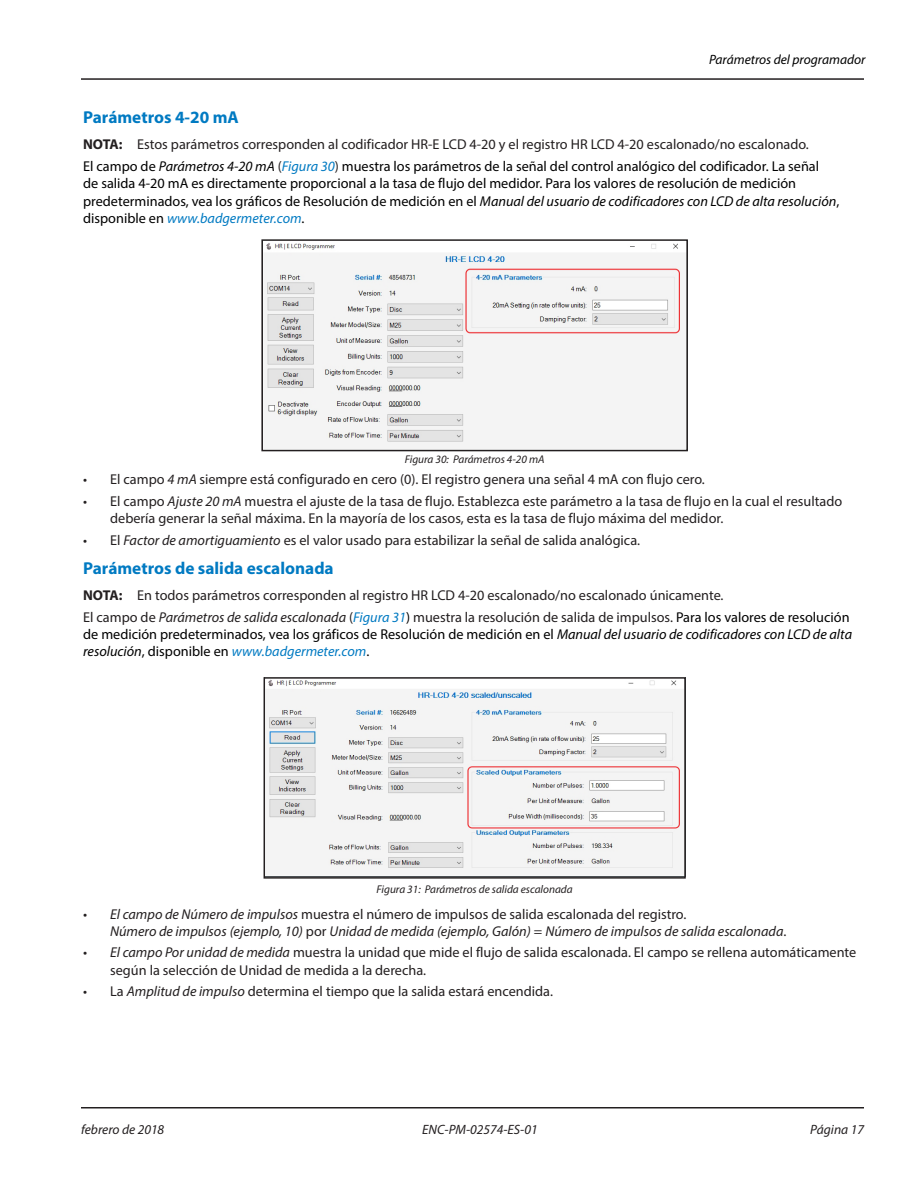
<style>
.page{position:relative;width:918px;height:1188px;background:#fff}
.page>*{position:absolute;margin:0;border:0;box-sizing:border-box;transform-origin:0 0}
.Heading_2{font:700 17.25px "Myriad Pro";color:#007ac2}
.t1{font:14.25px/17.2px "Myriad Pro";color:#231f20}
.Body{font:14.25px/17.2px "Myriad Pro";color:#000}
.t2{font:italic 14.25px/17.1px "Myriad Pro";color:#231f20}
.t3{font:italic 13.5px "Myriad Pro";color:#231f20}
.t4{font:italic 13.5px "Myriad Pro";color:#000}
.t5{font:italic 11.25px "Myriad Pro";color:#231f20}
.s1{font-weight:700}
.s2{font-style:italic}
.s3{color:#231f20}
.s4{font-style:italic;color:#007ac2}
.s5{font-style:italic;color:#231f20}
.s6{font-style:normal}
</style>
<div class="page">
<hr style="left:81px;top:78px;width:783px;height:2px;background:#231f20">
<hr style="left:81px;top:1107px;width:783px;height:1px;background:#231f20">
<img style="left:264px;top:243px;width:421px;height:205px">
<div style="left:261px;top:239px;width:427px;height:212px;border:2px solid #231f20"></div>
<img style="left:267px;top:680px;width:416px;height:195px">
<div style="left:264px;top:677px;width:422px;height:202px;border:2px solid #231f20"></div>
<p class="t4" style="left:709px;top:51px;width:158px">Parámetros del programador</p>
<p class="Heading_2" style="left:83px;top:106px;width:157px">Parámetros 4-20 mA</p>
<p class="t1" style="left:83px;top:136px;width:726px"><span class="s1">NNOTA:</span> Estos parámetros corresponden al codificador HR-E LCD 4-20 y el registro HR LCD 4-20 escalonado/no escalonado.</p>
<p class="Body" style="left:83px;top:157px;width:758px">El campo de <span class="s2">Parámetros 4-20 mA</span> <span class="s3">(</span><span class="s4">Figura 30</span><span class="s3">)</span> muestra los parámetros de la señal del control analógico del codificador. La señal<br>de salida 4-20 mA es directamente proporcional a la tasa de flujo del medidor. Para los valores de resolución de medición predeterminados, vea los gráficos de Resolución de medición en el <span class="s2">Manual del usuario de codificadores con LCD de alta resolución</span>, disponible en <span class="s4">www.badgermeter.com</span>.</p>
<p class="t5" style="left:405px;top:452px;width:141px">Figura 30: Parámetros 4-20 mA</p>
<p class="t1" style="left:83px;top:471px;width:622px">• El campo <span class="s2">4 mA</span> siempre está configurado en cero (0). El registro genera una señal 4 mA con flujo cero.</p>
<p class="t1" style="left:110px;top:492px;width:734px;text-indent:-27px">• El campo <span class="s2">Ajuste 20 mA</span> muestra el ajuste de la tasa de flujo. Establezca este parámetro a la tasa de flujo en la cual el resultado debería generar la señal máxima. En la mayoría de los casos, esta es la tasa de flujo máxima del medidor.</p>
<p class="t1" style="left:83px;top:531px;width:557px">• El <span class="s2">Factor de amortiguamiento</span> es el valor usado para estabilizar la señal de salida analógica.</p>
<p class="Heading_2" style="left:83px;top:557px;width:252px">Parámetros de salida escalonada</p>
<p class="t1" style="left:83px;top:586px;width:641px"><span class="s1">NNOTA:</span> En todos parámetros corresponden al registro HR LCD 4-20 escalonado/no escalonado únicamente.</p>
<p class="Body" style="left:83px;top:608px;width:770px"><span class="s3">El campo de</span> <span class="s5">Parámetros de salida escalonada</span> <span class="s3">(</span><span class="s4">Figura 31</span>) <span class="s3">muestra la resolución de salida de impulsos.</span> Para los valores de resolución de medición predeterminados, vea los gráficos de Resolución de medición en el <span class="s2">Manual del usuario de codificadores con LCD de alta resolución</span>, disponible en <span class="s4">www.badgermeter.com</span>.</p>
<p class="t5" style="left:377px;top:882px;width:198px">Figura 31: Parámetros de salida escalonada</p>
<p class="t2" style="left:110px;top:905px;width:677px;text-indent:-27px">• El campo de Número de impulsos <span class="s6">muestra el número de impulsos de salida escalonada del registro.<br></span>Número de impulsos (ejemplo, 10) <span class="s6">por</span> Unidad de medida (ejemplo, Galón) <span class="s6">=</span> Número de impulsos de salida escalonada<span class="s6">.</span></p>
<p class="t1" style="left:110px;top:944px;width:748px;text-indent:-27px"><span class="s2">• El campo Por unidad de medida</span> muestra la unidad que mide el flujo de salida escalonada. El campo se rellena automáticamente según la selección de Unidad de medida a la derecha.</p>
<p class="t1" style="left:83px;top:982px;width:470px">• La <span class="s2">Amplitud de impulso</span> determina el tiempo que la salida estará encendida.</p>
<p class="t3" style="left:81px;top:1121px;width:85px">febrero de 2018</p>
<p class="t3" style="left:422px;top:1121px;width:117px">ENC-PM-02574-ES-01</p>
<p class="t3" style="left:810px;top:1121px;width:55px">Página 17</p>
</div>
